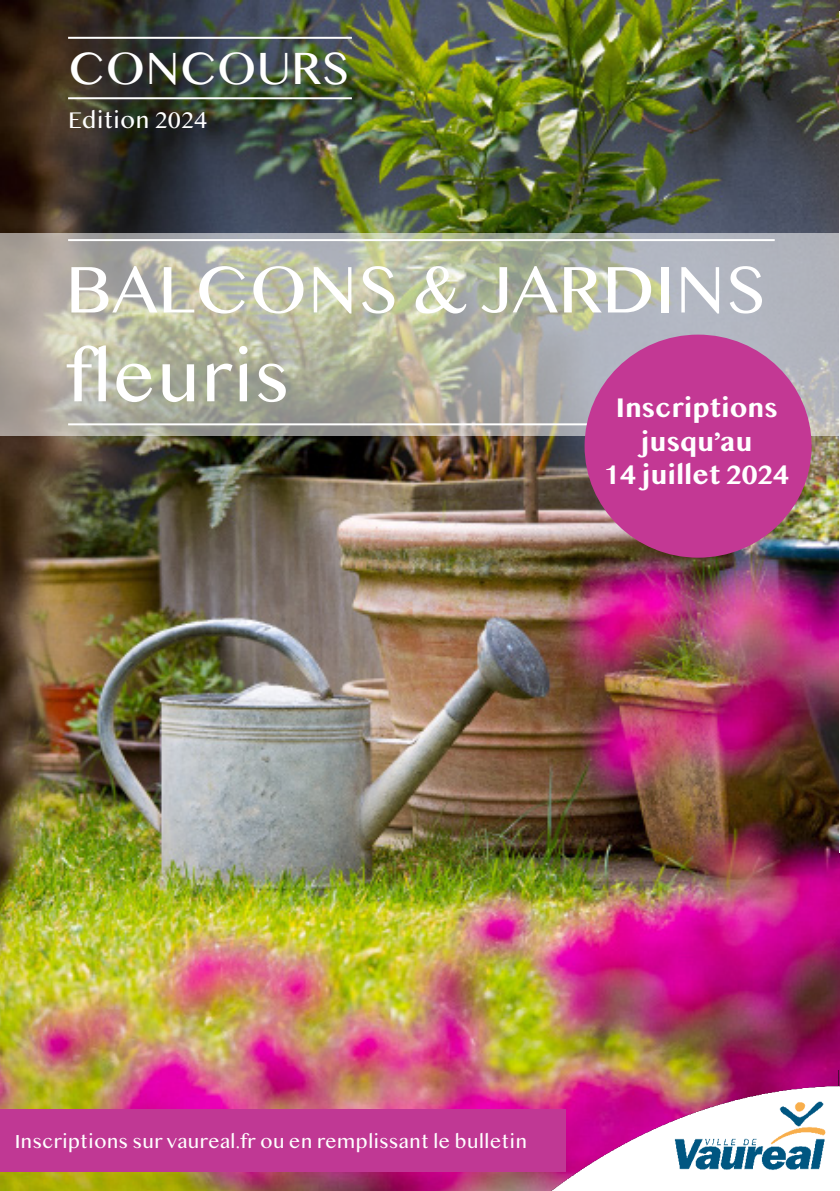
<style>
.page{position:relative;width:840px;height:1191px;background:#fff}
.page>*{position:absolute;margin:0;border:0;box-sizing:border-box;transform-origin:0 0}
.t1{font:74px "Malayalam MN";color:#fff}
.t2{font:70px "Malayalam MN";color:#fff}
.t3{font:48px "Malayalam MN";color:#fff}
.t4{font:700 28px/33.6px "Malayalam MN";color:#fff;text-align:center}
.t5{font:24px "Malayalam MN";color:#fff}
.t6{font:20px "Malayalam MN";color:#fff}
</style>
<div class="page">
<img style="left:0;top:0;width:839px;height:1191px">
<hr style="left:68px;top:97px;width:283px;height:2px;background:#fff">
<hr style="left:68px;top:37px;width:283px;height:2px;background:#fff">
<div style="left:0;top:1109px;width:565px;height:63px;background:#c03894"></div>
<img style="left:544px;top:1070px;width:295px;height:121px">
<svg style="left:0;top:233px;width:839px;height:203px;background:#b2b3a8"></svg>
<div style="left:584px;top:334px;width:227px;height:223px;background:#c33894;border-radius:50%"></div>
<p class="t3" style="left:68px;top:44px;width:283px">CONCOURS</p>
<p class="t5" style="left:68px;top:108px;width:141px">Edition 2024</p>
<p class="t2" style="left:65px;top:255px;width:702px">BALCONS &amp; JARDINS</p>
<p class="t1" style="left:65px;top:341px;width:226px">fleuris</p>
<p class="t4" style="left:615px;top:394px;width:163px">Inscriptions jusqu’au</p>
<p class="t4" style="left:604px;top:461px;width:185px">14 juillet 2024</p>
<p class="t6" style="left:15px;top:1132px;width:513px">Inscriptions sur vaureal.fr ou en remplissant le bulletin</p>
</div>
